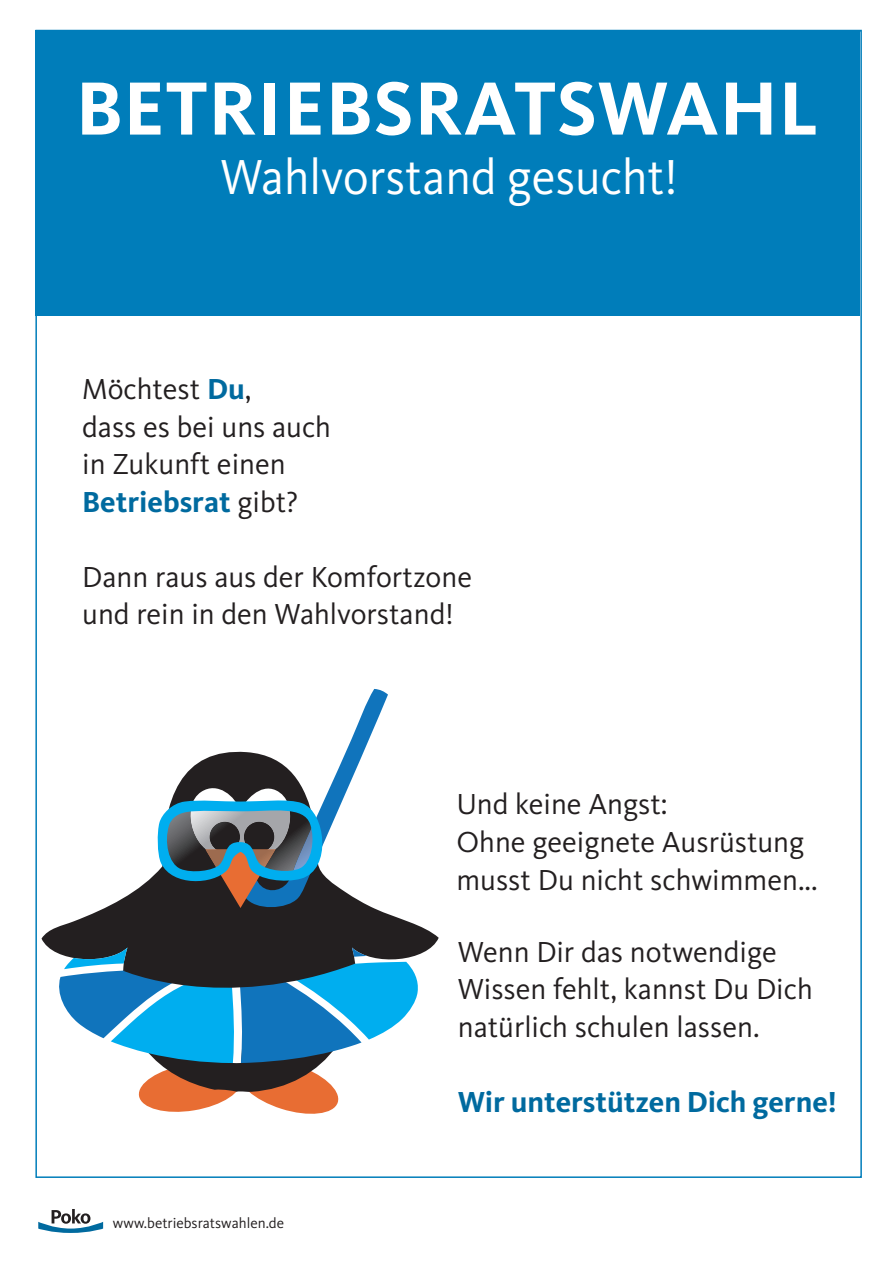
<style>
.page{position:relative;width:893px;height:1263px;background:#fff}
.page>*{position:absolute;margin:0;border:0;box-sizing:border-box;transform-origin:0 0}
.Absatzformat_Headlin{font:700 78px "Kievit Pro";letter-spacing:.01em;color:#fff}
.Absatzformat_Headlin-2{font:51px "Kievit Pro";color:#fff;scale:.95 1}
.Absatzformat_Headlin-3{font:30px/37.5px "Kievit Pro";color:#231f20}
.Absatzformat_Headlin-4{font:700 30px "Kievit Pro";color:#006a9f}
.t1{font:15px "Kievit Pro";color:#231f20}
.s1{font-weight:700;color:#006a9f}
.s2{font-weight:400;color:#231f20}
</style>
<div class="page">
<div style="left:35px;top:30px;width:825px;height:285px;background:#007dba"></div>
<svg style="left:38px;top:1209px;width:65px;height:24px"></svg>
<svg style="left:42px;top:872px;width:397px;height:83px;fill:#231f20"></svg>
<svg style="left:157px;top:689px;width:231px;height:222px"></svg>
<svg style="left:55px;top:947px;width:364px;height:167px"></svg>
<p class="Absatzformat_Headlin" style="left:76px;top:62px;width:744px">BETRIEBSRATSWAHL</p>
<p class="Absatzformat_Headlin-2" style="left:220px;top:146px;width:483px">Wahlvorstand gesucht!</p>
<p class="Absatzformat_Headlin-3" style="left:82px;top:370px;width:171px">Möchtest <span class="s1">Du</span>,</p>
<p class="Absatzformat_Headlin-3" style="left:82px;top:408px;width:250px">dass es bei uns auch</p>
<p class="Absatzformat_Headlin-3" style="left:82px;top:445px;width:205px">in Zukunft einen</p>
<p class="Absatzformat_Headlin-4" style="left:82px;top:484px;width:218px">Betriebsrat <span class="s2">gibt?</span></p>
<p class="Absatzformat_Headlin-3" style="left:82px;top:558px;width:391px">Dann raus aus der Komfortzone</p>
<p class="Absatzformat_Headlin-3" style="left:82px;top:595px;width:373px">und rein in den Wahlvorstand!</p>
<p class="Absatzformat_Headlin-3" style="left:456px;top:785px;width:213px">Und keine Angst:</p>
<p class="Absatzformat_Headlin-3" style="left:456px;top:823px;width:363px">Ohne geeignete Ausrüstung musst Du nicht schwimmen...</p>
<p class="Absatzformat_Headlin-3" style="left:458px;top:933px;width:356px">Wenn Dir das notwendige<br>Wissen fehlt, kannst Du Dich natürlich schulen lassen.</p>
<p class="t1" style="left:113px;top:1214px;width:173px">www.betriebsratswahlen.de</p>
<p class="Absatzformat_Headlin-4" style="left:458px;top:1084px;width:381px">Wir unterstützen Dich gerne!</p>
</div>
